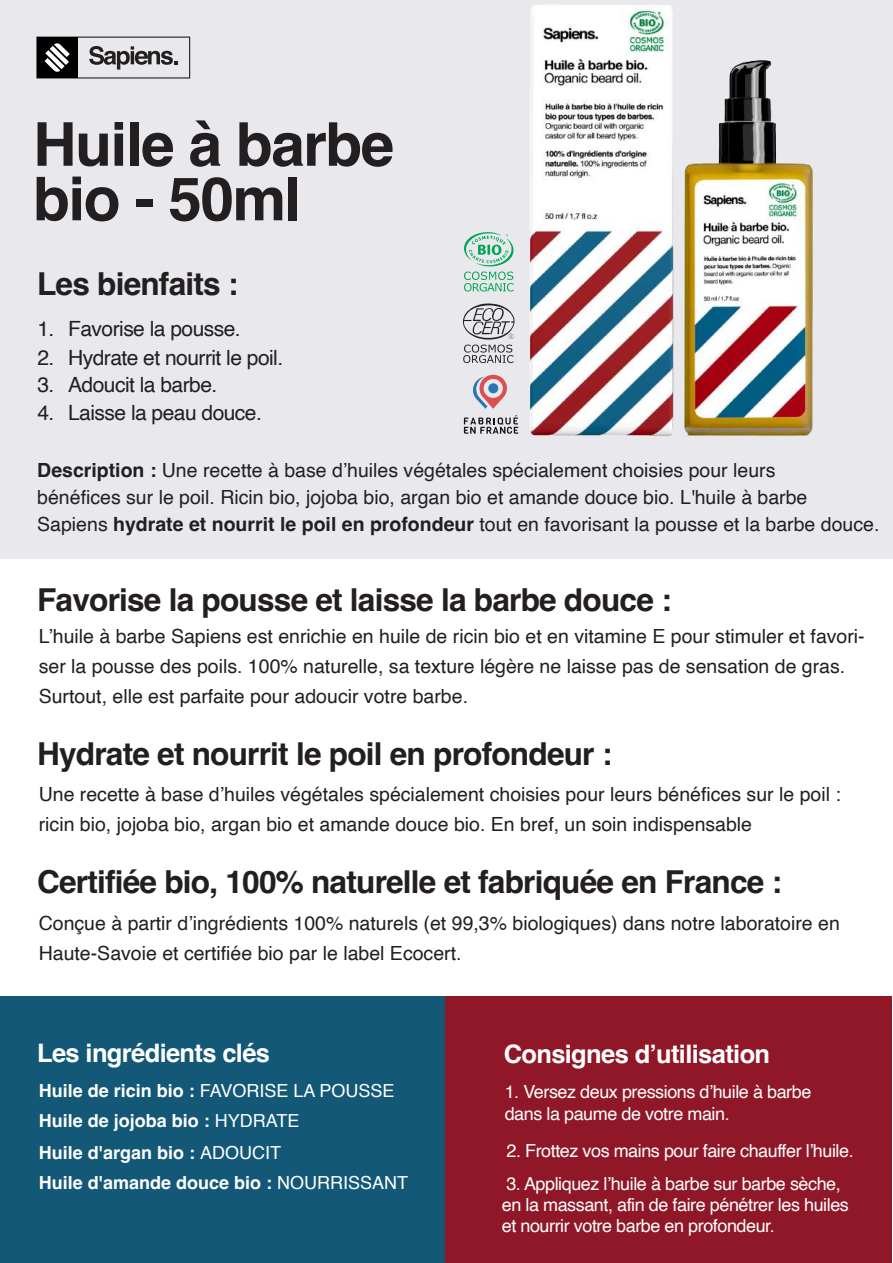
<style>
.page{position:relative;width:893px;height:1263px;background:#fff}
.page>*{position:absolute;margin:0;border:0;box-sizing:border-box;transform-origin:0 0}
.t1{font:700 60.45px/54.6px "Helvetica";letter-spacing:-.025em;color:#231f20}
.t2{font:700 31.65px "Helvetica";letter-spacing:-.025em;color:#231f20}
.t3{font:700 25.5px "Helvetica";letter-spacing:-.025em;color:#fff}
.t4{font:21px/28px "Helvetica";letter-spacing:-.025em;color:#231f20}
.t5{font:19.5px/30px "Helvetica";color:#231f20}
.t6{font:18px/21px "Helvetica";letter-spacing:-.025em;color:#fff}
.t7{font:700 18px/30.6px "Helvetica";color:#fff}
.s1{font-weight:700}
.s2{font-weight:400}
</style>
<div class="page">
<div style="left:0;top:0;width:893px;height:559px;background:#e9e9ed"></div>
<div style="left:0;top:996px;width:446px;height:267px;background:#135876"></div>
<div style="left:446px;top:996px;width:446px;height:267px;background:#8f1728"></div>
<svg style="left:89px;top:46px;width:88px;height:24px"></svg>
<div style="left:37px;top:37px;width:41px;height:41px;background:#000001"></div>
<svg style="left:44px;top:43px;width:26px;height:29px"></svg>
<img style="left:463px;top:5px;width:350px;height:431px">
<svg style="left:463px;top:303px;width:52px;height:60px"></svg>
<svg style="left:464px;top:232px;width:50px;height:60px"></svg>
<svg style="left:473px;top:375px;width:34px;height:34px"></svg>
<div style="left:488px;top:383px;width:10px;height:10px;background:#2b75b4;border-radius:50%"></div>
<svg style="left:464px;top:415px;width:54px;height:19px"></svg>
<h1 class="t1" style="left:33px;top:124px;width:363px">Huile à barbe bio - 50ml</h1>
<h2 class="t2" style="left:37px;top:264px;width:203px">Les bienfaits :</h2>
<p class="t4" style="left:68px;top:315px;width:217px">Favorise la pousse.<br>Hydrate et nourrit le poil.<br>Adoucit la barbe.<br>Laisse la peau douce.</p>
<p class="t4" style="left:37px;top:315px;width:18px;text-align:justify">1.<br>2.<br>3.<br>4.</p>
<p class="t5" style="left:37px;top:457px;width:844px;line-height:27px"><span class="s1">Description :</span> Une recette à base d’huiles végétales spécialement choisies pour leurs<br>bénéfices sur le poil. Ricin bio, jojoba bio, argan bio et amande douce bio. L'huile à barbe<br>Sapiens <span class="s1">hydrate et nourrit le poil en profondeur</span> tout en favorisant la pousse et la barbe douce.</p>
<h2 class="t2" style="left:37px;top:581px;width:636px">Favorise la pousse et laisse la barbe douce :</h2>
<p class="t5" style="left:39px;top:622px;width:827px">L’huile à barbe Sapiens est enrichie en huile de ricin bio et en vitamine E pour stimuler et favori&shy;ser la pousse des poils. 100% naturelle, sa texture légère ne laisse pas de sensation de gras.<br>Surtout, elle est parfaite pour adoucir votre barbe.</p>
<h2 class="t2" style="left:37px;top:734px;width:577px">Hydrate et nourrit le poil en profondeur :</h2>
<p class="t5" style="left:39px;top:780px;width:804px">Une recette à base d’huiles végétales spécialement choisies pour leurs bénéfices sur le poil : ricin bio, jojoba bio, argan bio et amande douce bio. En bref, un soin indispensable</p>
<h2 class="t2" style="left:37px;top:863px;width:746px">Certifiée bio, 100% naturelle et fabriquée en France :</h2>
<p class="t5" style="left:39px;top:908px;width:803px">Conçue à partir d’ingrédients 100% naturels (et 99,3% biologiques) dans notre laboratoire en<br>Haute-Savoie et certifiée bio par le label Ecocert.</p>
<h3 class="t3" style="left:37px;top:1038px;width:235px">Les ingrédients clés</h3>
<p class="t7" style="left:39px;top:1077px;width:357px">Huile de ricin bio : <span class="s2">FAVORISE LA POUSSE</span></p>
<p class="t7" style="left:39px;top:1107px;width:262px">Huile de jojoba bio : <span class="s2">HYDRATE</span></p>
<p class="t7" style="left:39px;top:1139px;width:371px">Huile d'argan bio : <span class="s2">ADOUCIT<br></span>Huile d'amande douce bio : <span class="s2">NOURRISSANT</span></p>
<h3 class="t3" style="left:504px;top:1038px;width:268px">Consignes d’utilisation</h3>
<p class="t6" style="left:505px;top:1082px;width:308px;line-height:21.6px">1. Versez deux pressions d’huile à barbe dans la paume de votre main.</p>
<p class="t6" style="left:506px;top:1140px;width:349px">2. Frottez vos mains pour faire chauffer l’huile.</p>
<p class="t6" style="left:502px;top:1173px;width:349px">3. Appliquez l’huile à barbe sur barbe sèche, en la massant, afin de faire pénétrer les huiles et nourrir votre barbe en profondeur.</p>
</div>
